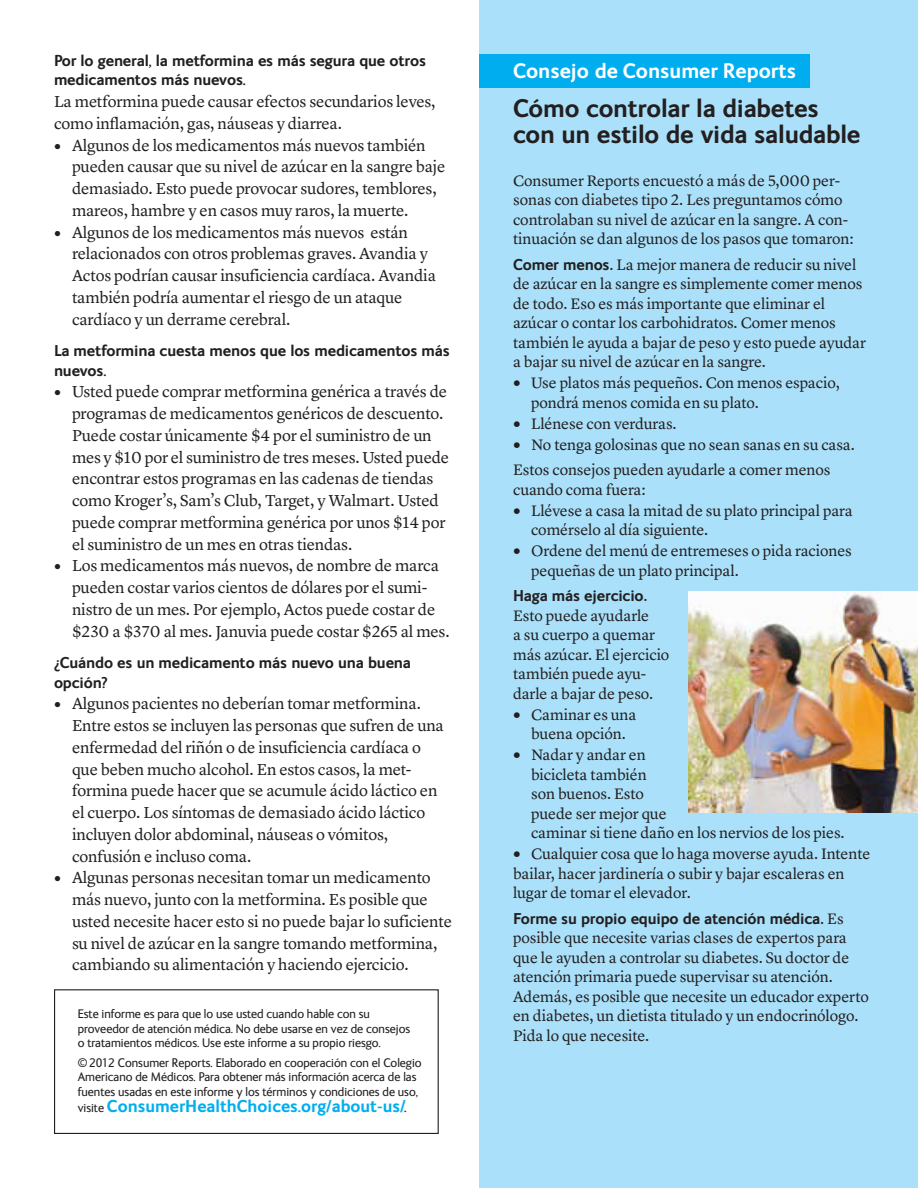
<style>
.page{position:relative;width:918px;height:1188px;background:#fff}
.page>*{position:absolute;margin:0;border:0;box-sizing:border-box;transform-origin:0 0}
._17_SubHd{font:700 25.5px "FS Ingrid";letter-spacing:-.01em;color:#231f20}
._17_SubHd-2{font:700 21px "FS Ingrid";color:#fff}
.MouseType{font:700 17.25px "FS Ingrid";color:#00aeef}
.Mouse2{font:16.5px/21.8px "Lyon Text";letter-spacing:-.01em;color:#231f20}
._10_5BlueBox{font:15.75px/19.5px "Lyon Text";letter-spacing:-.005em;color:#231f20}
._11Body_Subhd{font:700 15.75px/19.5px "FS Ingrid";letter-spacing:-.01em;color:#231f20}
._10_5BlueBox-2{font:700 15.75px "FS Ingrid";letter-spacing:-.01em;color:#231f20}
.MouseType-2{font:12.75px/14.2px "FS Ingrid";color:#231f20}
.s1{font-family:"FS Ingrid";font-weight:700}
.s2{font-weight:400;font-size:12.75px;color:#231f20}
.s3{font-size:12.75px;color:#231f20}
.s4{font-family:"FS Ingrid";font-weight:700;font-size:18px}
.s5{font-family:"Lyon Text";font-weight:400}
</style>
<div class="page">
<div style="left:479px;top:0;width:439px;height:1188px;background:#aae0f9"></div>
<div style="left:54px;top:989px;width:385px;height:145px;border:1px solid #231f20"></div>
<div style="left:479px;top:54px;width:331px;height:34px;background:#00aeef"></div>
<img style="left:688px;top:592px;width:230px;height:220px">
<p class="_11Body_Subhd" style="left:54px;top:50px;width:373px">Por lo general, la metformina es más segura que otros</p>
<p class="_11Body_Subhd" style="left:54px;top:70px;width:193px">medicamentos más nuevos.</p>
<p class="Mouse2" style="left:54px;top:89px;width:383px">La metformina puede causar efectos secundarios leves, como inflamación, gas, náuseas y diarrea.</p>
<p class="Mouse2" style="left:72px;top:133px;width:375px;text-indent:-18px"><span class="s1">•</span> Algunos de los medicamentos más nuevos también pueden causar que su nivel de azúcar en la sangre baje demasiado. Esto puede provocar sudores, temblores, mareos, hambre y en casos muy raros, la muerte.</p>
<p class="Mouse2" style="left:54px;top:220px;width:356px"><span class="s1">•</span> Algunos de los medicamentos más nuevos están</p>
<p class="Mouse2" style="left:72px;top:242px;width:357px">relacionados con otros problemas graves. Avandia y</p>
<p class="Mouse2" style="left:72px;top:263px;width:366px">Actos podrían causar insuficiencia cardíaca. Avandia también podría aumentar el riesgo de un ataque</p>
<p class="Mouse2" style="left:72px;top:307px;width:220px">cardíaco y un derrame cerebral.</p>
<p class="_11Body_Subhd" style="left:54px;top:340px;width:397px">La metformina cuesta menos que los medicamentos más nuevos.</p>
<p class="Mouse2" style="left:54px;top:380px;width:395px"><span class="s1">•</span> Usted puede comprar metformina genérica a través de</p>
<p class="Mouse2" style="left:72px;top:401px;width:373px">programas de medicamentos genéricos de descuento.<br>Puede costar únicamente $4 por el suministro de un</p>
<p class="Mouse2" style="left:72px;top:445px;width:379px">mes y $10 por el suministro de tres meses. Usted puede encontrar estos programas en las cadenas de tiendas como Kroger’s, Sam’s Club, Target, y Walmart. Usted puede comprar metformina genérica por unos $14 por</p>
<p class="Mouse2" style="left:72px;top:532px;width:282px">el suministro de un mes en otras tiendas.</p>
<p class="Mouse2" style="left:54px;top:554px;width:387px;text-align:center"><span class="s1">•</span> Los medicamentos más nuevos, de nombre de marca pueden costar varios cientos de dólares por el sumi-</p>
<p class="Mouse2" style="left:72px;top:597px;width:365px">nistro de un mes. Por ejemplo, Actos puede costar de</p>
<p class="Mouse2" style="left:72px;top:619px;width:379px">$230 a $370 al mes. Januvia puede costar $265 al mes.</p>
<p class="_11Body_Subhd" style="left:54px;top:652px;width:359px">¿Cuándo es un medicamento más nuevo una buena opción?</p>
<p class="Mouse2" style="left:72px;top:692px;width:373px;text-indent:-18px"><span class="s1">•</span> Algunos pacientes no deberían tomar metformina.<br>Entre estos se incluyen las personas que sufren de una enfermedad del riñón o de insuficiencia cardíaca o que beben mucho alcohol. En estos casos, la met-</p>
<p class="Mouse2" style="left:72px;top:779px;width:367px">formina puede hacer que se acumule ácido láctico en</p>
<p class="Mouse2" style="left:72px;top:800px;width:355px">el cuerpo. Los síntomas de demasiado ácido láctico</p>
<p class="Mouse2" style="left:72px;top:822px;width:318px">incluyen dolor abdominal, náuseas o vómitos,</p>
<p class="Mouse2" style="left:72px;top:844px;width:181px">confusión e incluso coma.</p>
<p class="Mouse2" style="left:54px;top:866px;width:378px;text-align:right"><span class="s1">•</span> Algunas personas necesitan tomar un medicamento más nuevo, junto con la metformina. Es posible que</p>
<p class="Mouse2" style="left:72px;top:909px;width:382px">usted necesite hacer esto si no puede bajar lo suficiente</p>
<p class="Mouse2" style="left:72px;top:931px;width:367px">su nivel de azúcar en la sangre tomando metformina, cambiando su alimentación y haciendo ejercicio.</p>
<p class="MouseType-2" style="left:78px;top:1006px;width:294px">Este informe es para que lo use usted cuando hable con su</p>
<p class="MouseType-2" style="left:78px;top:1021px;width:334px">proveedor de atención médica. No debe usarse en vez de consejos</p>
<p class="MouseType-2" style="left:78px;top:1035px;width:305px">o tratamientos médicos. Use este informe a su propio riesgo.</p>
<p class="MouseType-2" style="left:78px;top:1055px;width:345px">© 2012 Consumer Reports. Elaborado en cooperación con el Colegio<br>Americano de Médicos. Para obtener más información acerca de las fuentes usadas en este informe y los términos y condiciones de uso,</p>
<p class="MouseType" style="left:78px;top:1095px;width:330px"><span class="s2">visite</span> ConsumerHealthChoices.org/about-us/<span class="s3">.</span></p>
<p class="_17_SubHd-2" style="left:513px;top:57px;width:285px">Consejo de Consumer Reports</p>
<p class="_17_SubHd" style="left:513px;top:92px;width:307px">Cómo controlar la diabetes</p>
<p class="_17_SubHd" style="left:513px;top:117px;width:349px">con un estilo de vida saludable</p>
<p class="_10_5BlueBox" style="left:513px;top:170px;width:342px">Consumer Reports encuestó a más de 5,000 per&shy;sonas con diabetes tipo 2. Les preguntamos cómo controlaban su nivel de azúcar en la sangre. A con&shy;tinuación se dan algunos de los pasos que tomaron:</p>
<p class="_10_5BlueBox" style="left:513px;top:254px;width:351px"><span class="s1">Comer menos</span>. La mejor manera de reducir su nivel de azúcar en la sangre es simplemente comer menos de todo. Eso es más importante que eliminar el</p>
<p class="_10_5BlueBox" style="left:513px;top:312px;width:354px">azúcar o contar los carbohidratos. Comer menos también le ayuda a bajar de peso y esto puede ayudar a bajar su nivel de azúcar en la sangre.</p>
<p class="_10_5BlueBox" style="left:531px;top:372px;width:310px;text-indent:-18px"><span class="s4">•</span> Use platos más pequeños. Con menos espacio, pondrá menos comida en su plato.</p>
<p class="_10_5BlueBox" style="left:513px;top:413px;width:165px"><span class="s4">•</span> Llénese con verduras.</p>
<p class="_10_5BlueBox" style="left:513px;top:434px;width:343px"><span class="s4">•</span> No tenga golosinas que no sean sanas en su casa.</p>
<p class="_10_5BlueBox" style="left:513px;top:459px;width:319px">Estos consejos pueden ayudarle a comer menos</p>
<p class="_10_5BlueBox" style="left:513px;top:479px;width:134px">cuando coma fuera:</p>
<p class="_10_5BlueBox" style="left:531px;top:500px;width:323px;text-indent:-18px"><span class="s4">•</span> Llévese a casa la mitad de su plato principal para comérselo al día siguiente.</p>
<p class="_10_5BlueBox" style="left:531px;top:540px;width:322px;text-indent:-18px"><span class="s4">•</span> Ordene del menú de entremeses o pida raciones pequeñas de un plato principal.</p>
<p class="_10_5BlueBox-2" style="left:513px;top:586px;width:136px">Haga más ejercicio<span class="s5">.</span></p>
<p class="_10_5BlueBox" style="left:513px;top:605px;width:138px">Esto puede ayudarle</p>
<p class="_10_5BlueBox" style="left:513px;top:624px;width:144px">a su cuerpo a quemar</p>
<p class="_10_5BlueBox" style="left:513px;top:644px;width:158px">más azúcar. El ejercicio también puede ayu-</p>
<p class="_10_5BlueBox" style="left:513px;top:683px;width:142px">darle a bajar de peso.</p>
<p class="_10_5BlueBox" style="left:513px;top:704px;width:125px"><span class="s4">•</span> Caminar es una</p>
<p class="_10_5BlueBox" style="left:531px;top:723px;width:96px">buena opción.</p>
<p class="_10_5BlueBox" style="left:513px;top:744px;width:134px"><span class="s4">•</span> Nadar y andar en</p>
<p class="_10_5BlueBox" style="left:531px;top:764px;width:117px">bicicleta también</p>
<p class="_10_5BlueBox" style="left:531px;top:783px;width:114px">son buenos. Esto</p>
<p class="_10_5BlueBox" style="left:531px;top:803px;width:315px">puede ser mejor que<br>caminar si tiene daño en los nervios de los pies.</p>
<p class="_10_5BlueBox" style="left:513px;top:843px;width:359px"><span class="s4">•</span> Cualquier cosa que lo haga moverse ayuda. Intente bailar, hacer jardinería o subir y bajar escaleras en lugar de tomar el elevador.</p>
<p class="_10_5BlueBox" style="left:513px;top:908px;width:357px"><span class="s1">Forme su propio equipo de atención médica</span>. Es posible que necesite varias clases de expertos para que le ayuden a controlar su diabetes. Su doctor de atención primaria puede supervisar su atención.<br>Además, es posible que necesite un educador experto en diabetes, un dietista titulado y un endocrinólogo.<br>Pida lo que necesite.</p>
</div>
